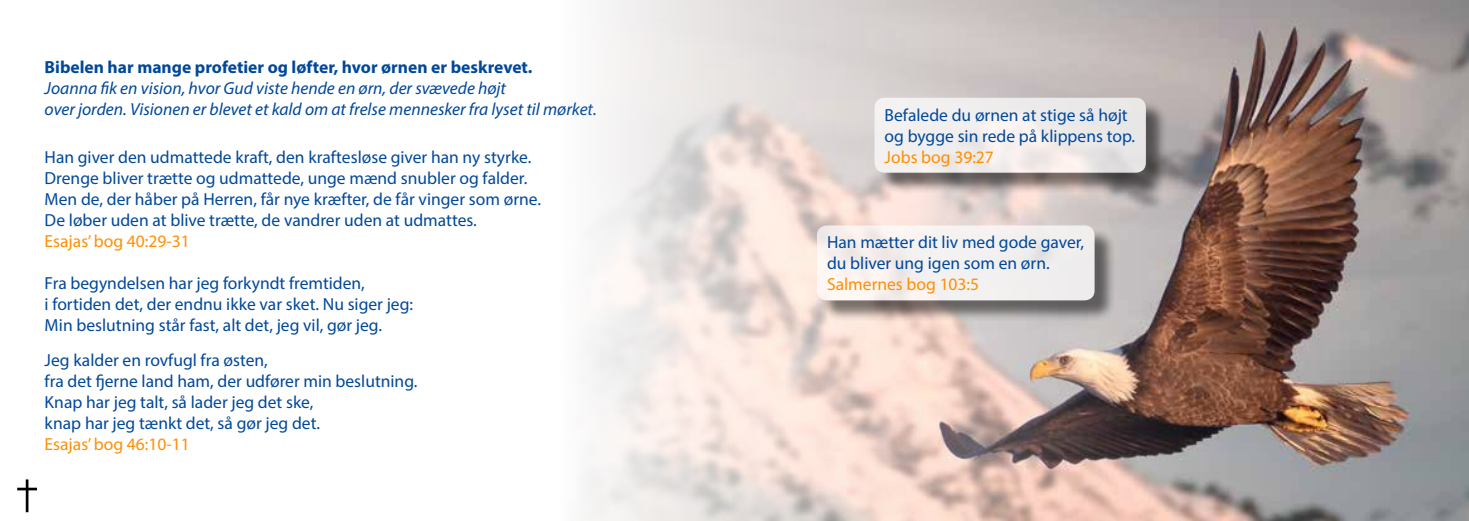
<style>
.page{position:relative;width:1469px;height:521px;background:#fff}
.page>*{position:absolute;margin:0;border:0;box-sizing:border-box;transform-origin:0 0}
.t1{font:17.5px/21px "Myriad Pro";color:#00489a}
.t2{font:italic 17.5px/21px "Myriad Pro";color:#00489a}
.t3{font:17.5px "Myriad Pro";color:#ff8f00}
.t4{font:700 17.5px "Myriad Pro";color:#00489a}
</style>
<div class="page">
<hr style="left:26px;top:479px;width:2px;height:33px;background:#000">
<hr style="left:17px;top:488px;width:20px;height:2px;background:#000">
<img style="left:584px;top:0;width:884px;height:521px">
<div style="left:877px;top:100px;width:290px;height:94px;background:#000;opacity:.75"></div>
<svg style="left:874px;top:98px;width:271px;height:75px;fill:#f0edec"></svg>
<div style="left:819px;top:228px;width:297px;height:94px;background:#000;opacity:.75"></div>
<div style="left:817px;top:225px;width:277px;height:75px;background:#f3f0ef;border-radius:10px"></div>
<p class="t4" style="left:45px;top:55px;width:489px">Bibelen har mange profetier og løfter, hvor ørnen er beskrevet.</p>
<p class="t2" style="left:45px;top:77px;width:553px">Joanna fik en vision, hvor Gud viste hende en ørn, der svævede højt<br>over jorden. Visionen er blevet et kald om at frelse mennesker fra lyset til mørket.</p>
<p class="t1" style="left:45px;top:147px;width:498px">Han giver den udmattede kraft, den kraftesløse giver han ny styrke.<br>Drenge bliver trætte og udmattede, unge mænd snubler og falder.<br>Men de, der håber på Herren, får nye kræfter, de får vinger som ørne.<br>De løber uden at blive trætte, de vandrer uden at udmattes.</p>
<p class="t3" style="left:45px;top:231px;width:147px">Esajas’ bog 40:29-31</p>
<p class="t1" style="left:45px;top:273px;width:370px">Fra begyndelsen har jeg forkyndt fremtiden,<br>i fortiden det, der endnu ikke var sket. Nu siger jeg:<br>Min beslutning står fast, alt det, jeg vil, gør jeg.</p>
<p class="t1" style="left:45px;top:350px;width:374px">Jeg kalder en rovfugl fra østen,<br>fra det fjerne land ham, der udfører min beslutning.<br>Knap har jeg talt, så lader jeg det ske,<br>knap har jeg tænkt det, så gør jeg det.</p>
<p class="t3" style="left:45px;top:434px;width:147px">Esajas’ bog 46:10-11</p>
<p class="t1" style="left:884px;top:104px;width:252px">Befalede du ørnen at stige så højt og bygge sin rede på klippens top.</p>
<p class="t3" style="left:884px;top:146px;width:111px">Jobs bog 39:27</p>
<p class="t1" style="left:827px;top:232px;width:259px">Han mætter dit liv med gode gaver, du bliver ung igen som en ørn.</p>
<p class="t3" style="left:827px;top:274px;width:154px">Salmernes bog 103:5</p>
</div>
